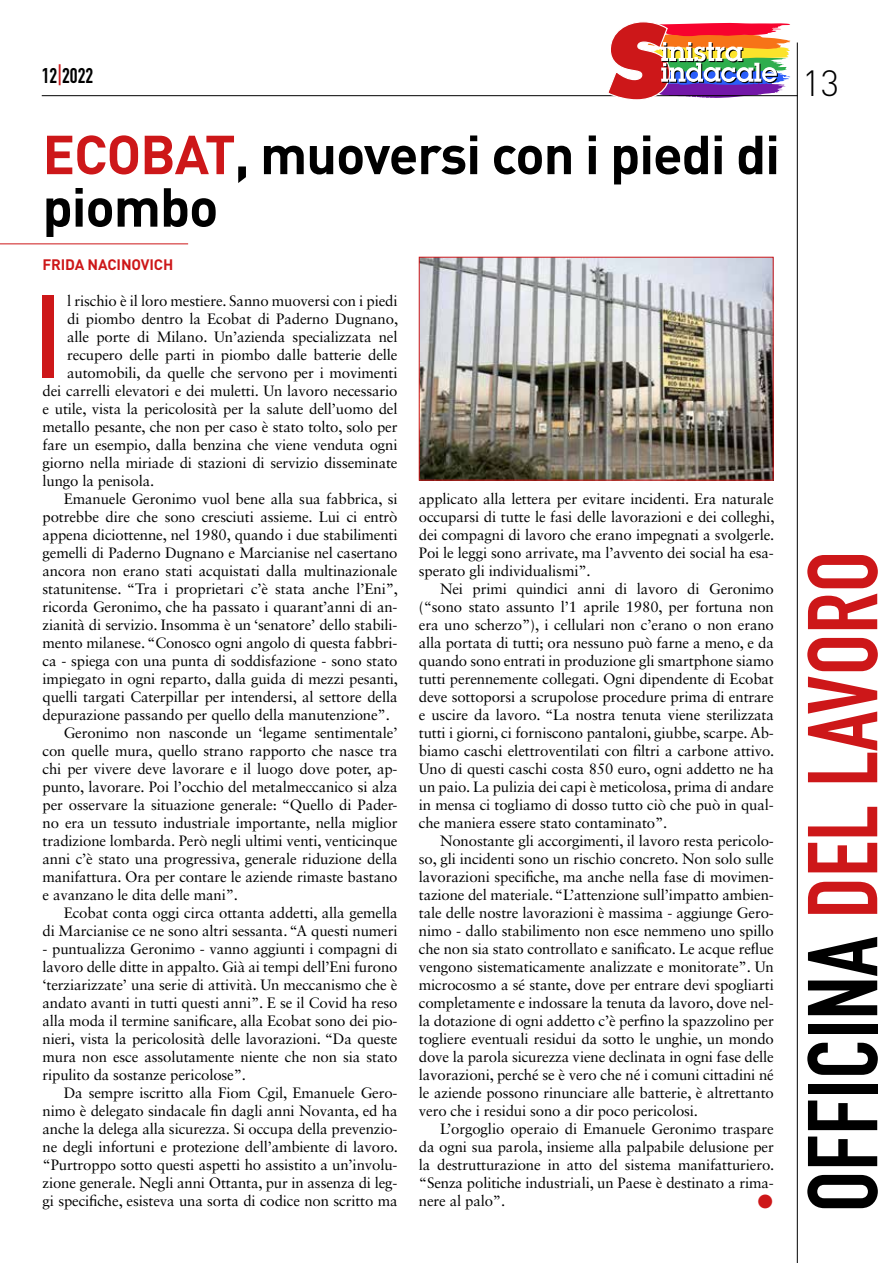
<style>
.page{position:relative;width:893px;height:1263px;background:#fff}
.page>*{position:absolute;margin:0;border:0;box-sizing:border-box;transform-origin:0 0}
.t1{font:116.1px "DIN Engschrift Std";color:#cd1719}
.t2{font:97.35px "DIN Engschrift Std";color:#cd1719}
.t3{font:700 54px/52.5px "DIN";letter-spacing:-.02em;color:#000}
.t4{font:300 36px "DIN";color:#000}
.t5{font:21px "DIN Engschrift Std";color:#000}
.t6{font:15px/18px "Sabon LT Std";letter-spacing:-.01em;color:#000;text-align:justify}
.t7{font:700 15px "DIN";letter-spacing:-.01em;color:#cd1719}
.t8{font:15px "Zapf Dingbats IT Cby BT";color:#cd1719}
.s1{color:#cd1719}
.s2{color:#000}
</style>
<div class="page">
<hr style="left:42px;top:95px;width:756px;height:1px;background:#000">
<hr style="left:797px;top:43px;width:1px;height:1220px;background:#000">
<svg style="left:606px;top:22px;width:185px;height:78px"></svg>
<hr style="left:0;top:243px;width:188px;height:1px;background:#cd1719">
<img style="left:421px;top:259px;width:350px;height:219px">
<div style="left:419px;top:257px;width:354px;height:223px;border:1px solid #cd1719"></div>
<h3 class="t5" style="left:42px;top:63px;width:53px">12<span class="s1">|</span>2022</h3>
<h3 class="t4" style="left:802px;top:61px;width:39px">13</h3>
<h3 class="t3" style="left:43px;top:126px;width:739px"><span class="s1">ECOBAT</span>, muoversi con i piedi di piombo</h3>
<p class="t7" style="left:43px;top:255px;width:132px">FRIDA NACINOVICH</p>
<h1 class="t1" style="left:37px;top:269px;width:25px">I</h1>
<p class="t6" style="left:67px;top:292px;width:332px">l rischio è il loro mestiere. Sanno muoversi con i piedi</p>
<p class="t6" style="left:67px;top:310px;width:332px">di piombo dentro la Ecobat di Paderno Dugnano,</p>
<p class="t6" style="left:67px;top:328px;width:332px">alle porte di Milano. Un’azienda specializzata nel</p>
<p class="t6" style="left:67px;top:346px;width:332px">recupero delle parti in piombo dalle batterie delle</p>
<p class="t6" style="left:67px;top:364px;width:332px">automobili, da quelle che servono per i movimenti</p>
<p class="t6" style="left:43px;top:382px;width:357px">dei carrelli elevatori e dei muletti. Un lavoro necessario</p>
<p class="t6" style="left:43px;top:400px;width:357px">e utile, vista la pericolosità per la salute dell’uomo del</p>
<p class="t6" style="left:43px;top:418px;width:357px">metallo pesante, che non per caso è stato tolto, solo per</p>
<p class="t6" style="left:43px;top:436px;width:357px">fare un esempio, dalla benzina che viene venduta ogni</p>
<p class="t6" style="left:43px;top:454px;width:357px">giorno nella miriade di stazioni di servizio disseminate</p>
<p class="t6" style="left:43px;top:472px;width:113px">lungo la penisola.</p>
<p class="t6" style="left:64px;top:490px;width:335px">Emanuele Geronimo vuol bene alla sua fabbrica, si</p>
<p class="t6" style="left:43px;top:508px;width:357px">potrebbe dire che sono cresciuti assieme. Lui ci entrò</p>
<p class="t6" style="left:43px;top:526px;width:357px">appena diciottenne, nel 1980, quando i due stabilimenti</p>
<p class="t6" style="left:43px;top:544px;width:357px">gemelli di Paderno Dugnano e Marcianise nel casertano</p>
<p class="t6" style="left:43px;top:562px;width:357px">ancora non erano stati acquistati dalla multinazionale</p>
<p class="t6" style="left:43px;top:580px;width:357px">statunitense. “Tra i proprietari c’è stata anche l’Eni”,</p>
<p class="t6" style="left:43px;top:598px;width:356px">ricorda Geronimo, che ha passato i quarant’anni di an-</p>
<p class="t6" style="left:43px;top:616px;width:357px">zianità di servizio. Insomma è un ‘senatore’ dello stabili-</p>
<p class="t6" style="left:43px;top:634px;width:357px">mento milanese. “Conosco ogni angolo di questa fabbri-</p>
<p class="t6" style="left:43px;top:652px;width:357px">ca - spiega con una punta di soddisfazione - sono stato</p>
<p class="t6" style="left:43px;top:670px;width:357px">impiegato in ogni reparto, dalla guida di mezzi pesanti,</p>
<p class="t6" style="left:43px;top:688px;width:357px">quelli targati Caterpillar per intendersi, al settore della</p>
<p class="t6" style="left:43px;top:706px;width:349px">depurazione passando per quello della manutenzione”.</p>
<p class="t6" style="left:64px;top:724px;width:335px">Geronimo non nasconde un ‘legame sentimentale’</p>
<p class="t6" style="left:43px;top:742px;width:357px">con quelle mura, quello strano rapporto che nasce tra</p>
<p class="t6" style="left:43px;top:760px;width:357px">chi per vivere deve lavorare e il luogo dove poter, ap-</p>
<p class="t6" style="left:43px;top:778px;width:357px">punto, lavorare. Poi l’occhio del metalmeccanico si alza</p>
<p class="t6" style="left:43px;top:796px;width:357px">per osservare la situazione generale: “Quello di Pader-</p>
<p class="t6" style="left:43px;top:814px;width:357px">no era un tessuto industriale importante, nella miglior</p>
<p class="t6" style="left:43px;top:832px;width:357px">tradizione lombarda. Però negli ultimi venti, venticinque</p>
<p class="t6" style="left:43px;top:850px;width:357px">anni c’è stato una progressiva, generale riduzione della</p>
<p class="t6" style="left:43px;top:868px;width:357px">manifattura. Ora per contare le aziende rimaste bastano</p>
<p class="t6" style="left:43px;top:886px;width:197px">e avanzano le dita delle mani”.</p>
<p class="t6" style="left:64px;top:904px;width:335px">Ecobat conta oggi circa ottanta addetti, alla gemella</p>
<p class="t6" style="left:43px;top:922px;width:357px">di Marcianise ce ne sono altri sessanta. “A questi numeri</p>
<p class="t6" style="left:43px;top:940px;width:357px">- puntualizza Geronimo - vanno aggiunti i compagni di lavoro delle ditte in appalto. Già ai tempi dell’Eni furono ‘terziarizzate’ una serie di attività. Un meccanismo che è andato avanti in tutti questi anni”. E se il Covid ha reso alla moda il termine sanificare, alla Ecobat sono dei pio&shy;nieri, vista la pericolosità delle lavorazioni. “Da queste mura non esce assolutamente niente che non sia stato ripulito da sostanze pericolose”.</p>
<p class="t6" style="left:43px;top:1084px;width:357px;text-indent:21px">Da sempre iscritto alla Fiom Cgil, Emanuele Gero&shy;nimo è delegato sindacale fin dagli anni Novanta, ed ha anche la delega alla sicurezza. Si occupa della prevenzio&shy;ne degli infortuni e protezione dell’ambiente di lavoro. “Purtroppo sotto questi aspetti ho assistito a un’involu&shy;zione generale. Negli anni Ottanta, pur in assenza di leg&shy;gi specifiche, esisteva una sorta di codice non scritto ma</p>
<p class="t6" style="left:419px;top:490px;width:357px">applicato alla lettera per evitare incidenti. Era naturale occuparsi di tutte le fasi delle lavorazioni e dei colleghi, dei compagni di lavoro che erano impegnati a svolgerle.<br>Poi le leggi sono arrivate, ma l’avvento dei social ha esa&shy;sperato gli individualismi”.</p>
<p class="t6" style="left:419px;top:580px;width:357px;text-indent:21px">Nei primi quindici anni di lavoro di Geronimo (“sono stato assunto l’1 aprile 1980, per fortuna non era uno scherzo”), i cellulari non c’erano o non erano alla portata di tutti; ora nessuno può farne a meno, e da quando sono entrati in produzione gli smartphone siamo tutti perennemente collegati. Ogni dipendente di Ecobat deve sottoporsi a scrupolose procedure prima di entrare e uscire da lavoro. “La nostra tenuta viene sterilizzata tutti i giorni, ci forniscono pantaloni, giubbe, scarpe. Ab&shy;biamo caschi elettroventilati con filtri a carbone attivo.<br>Uno di questi caschi costa 850 euro, ogni addetto ne ha un paio. La pulizia dei capi è meticolosa, prima di andare in mensa ci togliamo di dosso tutto ciò che può in qual&shy;che maniera essere stato contaminato”.</p>
<p class="t6" style="left:419px;top:832px;width:357px;text-indent:21px">Nonostante gli accorgimenti, il lavoro resta pericolo&shy;so, gli incidenti sono un rischio concreto. Non solo sulle lavorazioni specifiche, ma anche nella fase di movimen&shy;tazione del materiale. “L’attenzione sull’impatto ambien&shy;tale delle nostre lavorazioni è massima - aggiunge Gero&shy;nimo - dallo stabilimento non esce nemmeno uno spillo che non sia stato controllato e sanificato. Le acque reflue vengono sistematicamente analizzate e monitorate”. Un microcosmo a sé stante, dove per entrare devi spogliarti completamente e indossare la tenuta da lavoro, dove nel&shy;la dotazione di ogni addetto c’è perfino la spazzolino per togliere eventuali residui da sotto le unghie, un mondo dove la parola sicurezza viene declinata in ogni fase delle lavorazioni, perché se è vero che né i comuni cittadini né le aziende possono rinunciare alle batterie, è altrettanto vero che i residui sono a dir poco pericolosi.</p>
<p class="t6" style="left:419px;top:1120px;width:357px;text-indent:21px">L’orgoglio operaio di Emanuele Geronimo traspare da ogni sua parola, insieme alla palpabile delusione per la destrutturazione in atto del sistema manifatturiero. “Senza politiche industriali, un Paese è destinato a rima&shy;nere al palo”.</p>
<p class="t8" style="left:758px;top:1194px;width:16px">●</p>
<h2 class="t2" style="left:786px;top:1212px;width:663px;rotate:-90deg"><span class="s2">OFFICINA</span> DEL LAVORO</h2>
</div>
